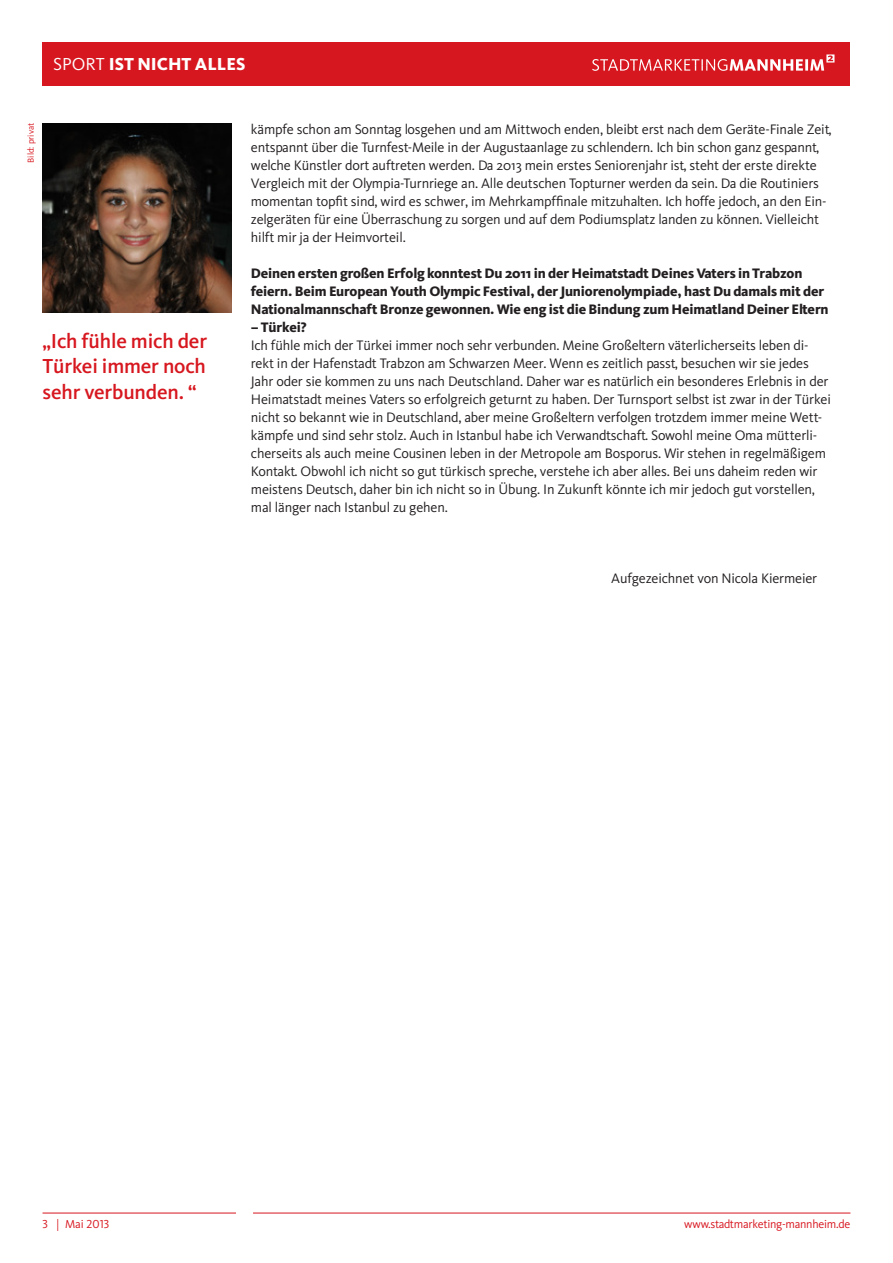
<style>
.page{position:relative;width:893px;height:1263px;background:#fff}
.page>*{position:absolute;margin:0;border:0;box-sizing:border-box;transform-origin:0 0}
.Bildunterschrift{font:500 21px/25.2px "Kievit";letter-spacing:-.01em;color:#d7171f;text-align:justify}
.t1{font:800 18px "Kievit";color:#fff}
.Fliesstext{font:14.25px/18px "Kievit";letter-spacing:-.01em;color:#231f20}
.Fliesstext_bold{font:14.25px/18px "Kievit";letter-spacing:-.01em;color:#231f20}
.Fliesstext_bold-2{font:800 14.25px/18px "Kievit";letter-spacing:-.01em;color:#231f20}
.t2{font:12px "Kievit";letter-spacing:-.02em;color:#d7171f}
.t3{font:12px "Kievit Regular SC";color:#d7171f}
.Bildquelle{font:9px "Kievit";color:#d7171f}
.s1{font-weight:400}
.s2{font-family:"Kievit"}
</style>
<div class="page">
<hr style="left:43px;top:1213px;width:193px;height:1px;background:#d7171f">
<hr style="left:253px;top:1213px;width:597px;height:1px;background:#d7171f">
<div style="left:43px;top:43px;width:807px;height:43px;background:#d7171f"></div>
<svg style="left:592px;top:54px;width:242px;height:17px"></svg>
<img style="left:43px;top:123px;width:189px;height:190px">
<p class="t1" style="left:53px;top:53px;width:194px"><span class="s1">SPORT</span> IST NICHT ALLES</p>
<p class="Bildquelle" style="left:26px;top:163px;width:41px;rotate:-90deg">Bild: privat</p>
<p class="Fliesstext_bold" style="left:251px;top:120px;width:582px">kämpfe schon am Sonntag losgehen und am Mittwoch enden, bleibt erst nach dem Geräte-Finale Zeit, entspannt über die Turnfest-Meile in der Augustaanlage zu schlendern. Ich bin schon ganz gespannt, welche Künstler dort auftreten werden. Da 2013 mein erstes Seniorenjahr ist, steht der erste direkte Vergleich mit der Olympia-Turnriege an. Alle deutschen Topturner werden da sein. Da die Routiniers momentan topfit sind, wird es schwer, im Mehrkampffinale mitzuhalten. Ich hoffe jedoch, an den Ein&shy;zelgeräten für eine Überraschung zu sorgen und auf dem Podiumsplatz landen zu können. Vielleicht hilft mir ja der Heimvorteil.</p>
<p class="Fliesstext_bold-2" style="left:251px;top:264px;width:579px">Deinen ersten großen Erfolg konntest Du 2011 in der Heimatstadt Deines Vaters in Trabzon feiern. Beim European Youth Olympic Festival, der Juniorenolympiade, hast Du damals mit der<br>Nationalmannschaft Bronze gewonnen. Wie eng ist die Bindung zum Heimatland Deiner Eltern</p>
<p class="Fliesstext_bold-2" style="left:251px;top:318px;width:57px">– Türkei?</p>
<p class="Fliesstext" style="left:251px;top:336px;width:582px">Ich fühle mich der Türkei immer noch sehr verbunden. Meine Großeltern väterlicherseits leben di&shy;rekt in der Hafenstadt Trabzon am Schwarzen Meer. Wenn es zeitlich passt, besuchen wir sie jedes Jahr oder sie kommen zu uns nach Deutschland. Daher war es natürlich ein besonderes Erlebnis in der Heimatstadt meines Vaters so erfolgreich geturnt zu haben. Der Turnsport selbst ist zwar in der Türkei nicht so bekannt wie in Deutschland, aber meine Großeltern verfolgen trotzdem immer meine Wett&shy;kämpfe und sind sehr stolz. Auch in Istanbul habe ich Verwandtschaft. Sowohl meine Oma mütterli&shy;cherseits als auch meine Cousinen leben in der Metropole am Bosporus. Wir stehen in regelmäßigem Kontakt. Obwohl ich nicht so gut türkisch spreche, verstehe ich aber alles. Bei uns daheim reden wir meistens Deutsch, daher bin ich nicht so in Übung. In Zukunft könnte ich mir jedoch gut vorstellen, mal länger nach Istanbul zu gehen.</p>
<p class="Bildunterschrift" style="left:43px;top:329px;width:166px">„Ich fühle mich der Türkei immer noch sehr verbunden. “</p>
<p class="Fliesstext" style="left:611px;top:569px;width:207px">Aufgezeichnet von Nicola Kiermeier</p>
<p class="t3" style="left:43px;top:1217px;width:68px">3 <span class="s2">| Mai</span> 2013</p>
<p class="t2" style="left:684px;top:1217px;width:168px">www.stadtmarketing-mannheim.de</p>
</div>
